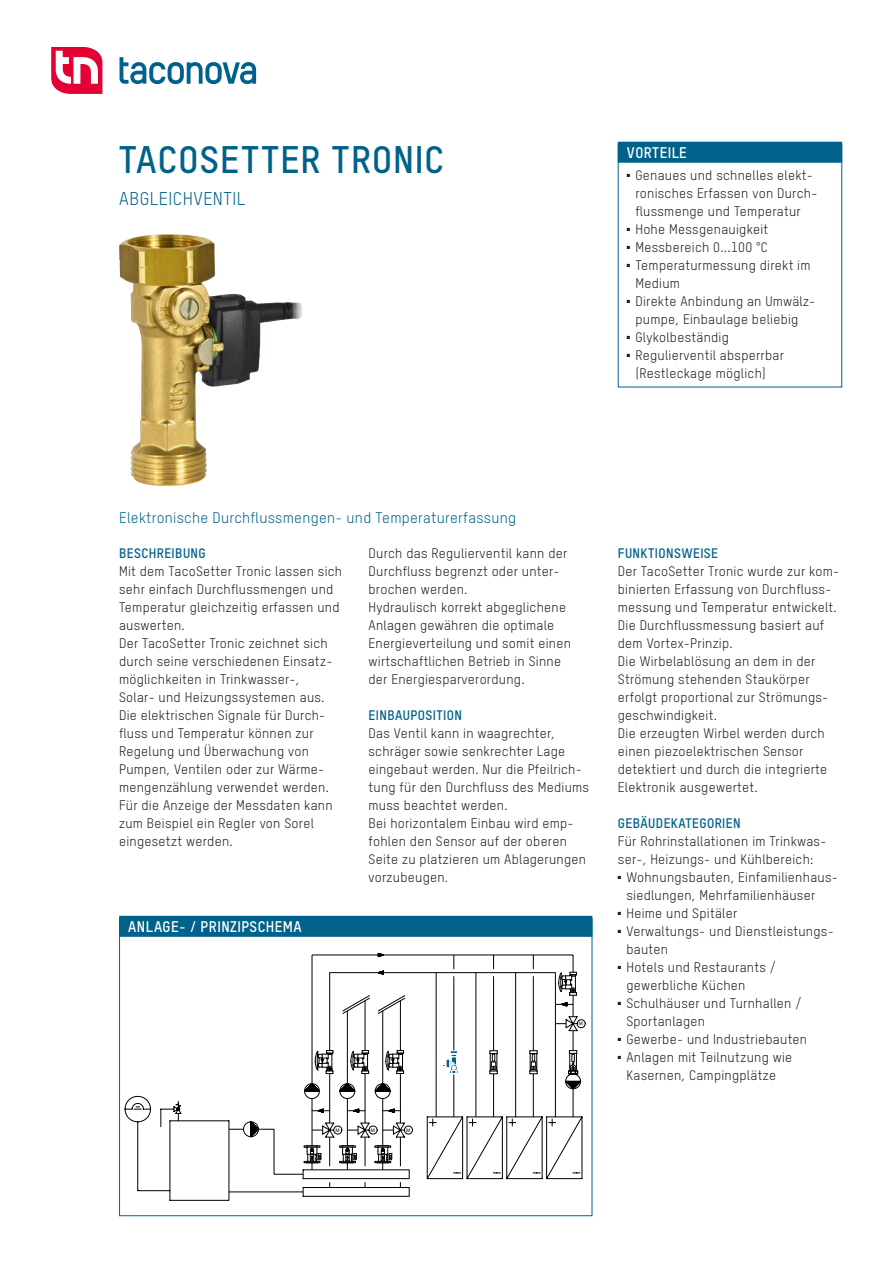
<style>
.page{position:relative;width:893px;height:1263px;background:#fff}
.page>*{position:absolute;margin:0;border:0;box-sizing:border-box;transform-origin:0 0}
.Produkttitel{font:37.5px "T Star Pro Bold";letter-spacing:.03em;color:#00628a}
.Produkttitel_Subline{font:18px "T Star Pro Regular";letter-spacing:.03em;color:#00628a}
.EA_Lead{font:15px "T Star Pro Regular";letter-spacing:.02em;color:#00628a}
.Box_Titel{font:15px "T Star Pro Bold";letter-spacing:.03em;color:#fff}
.t1{font:13.5px/18px "T Star Pro Regular";letter-spacing:.02em;color:#1d1d1b}
.EA_Titel{font:13.5px "T Star Pro Bold";letter-spacing:.03em;color:#00628a}
.t2{font:5.25px "Arial";color:#000}
</style>
<div class="page">
<svg style="left:51px;top:47px;width:51px;height:47px"></svg>
<svg style="left:120px;top:57px;width:136px;height:27px"></svg>
<hr style="left:312px;top:955px;width:1px;height:129px;background:#000">
<hr style="left:329px;top:973px;width:1px;height:77px;background:#000">
<hr style="left:312px;top:954px;width:261px;height:1px;background:#000">
<hr style="left:330px;top:972px;width:225px;height:1px;background:#000">
<svg style="left:357px;top:995px;width:49px;height:7px"></svg>
<svg style="left:311px;top:1002px;width:116px;height:119px"></svg>
<svg style="left:377px;top:970px;width:7px;height:5px"></svg>
<svg style="left:378px;top:953px;width:7px;height:4px"></svg>
<svg style="left:385px;top:1050px;width:19px;height:24px"></svg>
<svg style="left:350px;top:1050px;width:19px;height:24px"></svg>
<svg style="left:315px;top:1050px;width:19px;height:24px"></svg>
<svg style="left:125px;top:1083px;width:288px;height:118px"></svg>
<svg style="left:427px;top:955px;width:159px;height:224px"></svg>
<img style="left:119px;top:234px;width:184px;height:253px">
<div style="left:618px;top:142px;width:224px;height:21px;background:#00628a"></div>
<div style="left:618px;top:144px;width:224px;height:243px;border:1px solid #00628a"></div>
<div style="left:119px;top:916px;width:473px;height:21px;background:#00628a"></div>
<div style="left:119px;top:919px;width:473px;height:297px;border:1px solid #00628a"></div>
<p class="Produkttitel" style="left:119px;top:132px;width:326px">TACOSETTER TRONIC</p>
<p class="Box_Titel" style="left:627px;top:141px;width:61px">VORTEILE</p>
<p class="t1" style="left:635px;top:166px;width:183px;text-indent:-9px">■ Genaues und schnelles elekt&shy;ronisches Erfassen von Durch&shy;flussmenge und Temperatur</p>
<p class="t1" style="left:627px;top:220px;width:143px">■ Hohe Messgenauigkeit</p>
<p class="t1" style="left:627px;top:238px;width:143px">■ Messbereich 0...100 °C</p>
<p class="t1" style="left:635px;top:256px;width:177px;text-indent:-9px">■ Temperaturmessung direkt im<br>Medium</p>
<p class="t1" style="left:635px;top:292px;width:181px;text-indent:-9px">■ Direkte Anbindung an Umwälz&shy;pumpe, Einbaulage beliebig</p>
<p class="t1" style="left:627px;top:328px;width:104px">■ Glykolbeständig</p>
<p class="t1" style="left:635px;top:346px;width:150px;text-indent:-9px">■ Regulierventil absperrbar (Restleckage möglich)</p>
<p class="Produkttitel_Subline" style="left:119px;top:186px;width:128px">ABGLEICHVENTIL</p>
<p class="EA_Lead" style="left:119px;top:507px;width:398px">Elektronische Durchflussmengen- und Temperaturerfassung</p>
<p class="EA_Titel" style="left:119px;top:543px;width:88px">BESCHREIBUNG</p>
<p class="t1" style="left:119px;top:562px;width:225px">Mit dem TacoSetter Tronic lassen sich sehr einfach Durchflussmengen und<br>Temperatur gleichzeitig erfassen und auswerten.</p>
<p class="t1" style="left:119px;top:634px;width:215px">Der TacoSetter Tronic zeichnet sich durch seine verschiedenen Einsatz&shy;möglichkeiten in Trinkwasser-, Solar- und Heizungssystemen aus.</p>
<p class="t1" style="left:119px;top:706px;width:211px">Die elektrischen Signale für Durch&shy;fluss und Temperatur können zur Regelung und Überwachung von Pumpen, Ventilen oder zur Wärme&shy;mengenzählung verwendet werden.</p>
<p class="t1" style="left:119px;top:796px;width:215px">Für die Anzeige der Messdaten kann zum Beispiel ein Regler von Sorel eingesetzt werden.</p>
<p class="Box_Titel" style="left:128px;top:915px;width:175px">ANLAGE- / PRINZIPSCHEMA</p>
<p class="t1" style="left:369px;top:544px;width:200px">Durch das Regulierventil kann der<br>Durchfluss begrenzt oder unter&shy;brochen werden.</p>
<p class="t1" style="left:369px;top:598px;width:204px">Hydraulisch korrekt abgeglichene Anlagen gewähren die optimale Energieverteilung und somit einen wirtschaftlichen Betrieb in Sinne der Energiesparverordung.</p>
<p class="EA_Titel" style="left:369px;top:705px;width:95px">EINBAUPOSITION</p>
<p class="t1" style="left:369px;top:724px;width:222px">Das Ventil kann in waagrechter, schräger sowie senkrechter Lage eingebaut werden. Nur die Pfeilrich&shy;tung für den Durchfluss des Mediums muss beachtet werden.</p>
<p class="t1" style="left:369px;top:814px;width:219px">Bei horizontalem Einbau wird emp&shy;fohlen den Sensor auf der oberen<br>Seite zu platzieren um Ablagerungen vorzubeugen.</p>
<p class="t2" style="left:579px;top:1020px;width:6px">M</p>
<p class="t2" style="left:335px;top:1127px;width:6px">M</p>
<p class="t2" style="left:371px;top:1127px;width:6px">M</p>
<p class="t2" style="left:406px;top:1127px;width:6px">M</p>
<p class="EA_Titel" style="left:618px;top:543px;width:102px">FUNKTIONSWEISE</p>
<p class="t1" style="left:618px;top:562px;width:223px">Der TacoSetter Tronic wurde zur kom&shy;binierten Erfassung von Durchfluss&shy;messung und Temperatur entwickelt.<br>Die Durchflussmessung basiert auf dem Vortex-Prinzip.</p>
<p class="t1" style="left:618px;top:652px;width:212px">Die Wirbelablösung an dem in der<br>Strömung stehenden Staukörper erfolgt proportional zur Strömungs&shy;geschwindigkeit.</p>
<p class="t1" style="left:618px;top:724px;width:211px">Die erzeugten Wirbel werden durch einen piezoelektrischen Sensor detektiert und durch die integrierte<br>Elektronik ausgewertet.</p>
<p class="EA_Titel" style="left:618px;top:813px;width:124px">GEBÄUDEKATEGORIEN</p>
<p class="t1" style="left:618px;top:832px;width:210px">Für Rohrinstallationen im Trinkwas&shy;ser-, Heizungs- und Kühlbereich:</p>
<p class="t1" style="left:626px;top:868px;width:213px;text-indent:-9px">■ Wohnungsbauten, Einfamilienhaus&shy;siedlungen, Mehrfamilienhäuser</p>
<p class="t1" style="left:618px;top:904px;width:121px">■ Heime und Spitäler</p>
<p class="t1" style="left:626px;top:922px;width:209px;text-indent:-9px">■ Verwaltungs- und Dienstleistungs&shy;bauten</p>
<p class="t1" style="left:626px;top:958px;width:151px;text-indent:-9px">■ Hotels und Restaurants / gewerbliche Küchen</p>
<p class="t1" style="left:626px;top:994px;width:177px;text-indent:-9px">■ Schulhäuser und Turnhallen /<br>Sportanlagen</p>
<p class="t1" style="left:618px;top:1030px;width:191px">■ Gewerbe- und Industriebauten</p>
<p class="t1" style="left:618px;top:1048px;width:176px;text-align:center">■ Anlagen mit Teilnutzung wie<br>Kasernen, Campingplätze</p>
</div>
